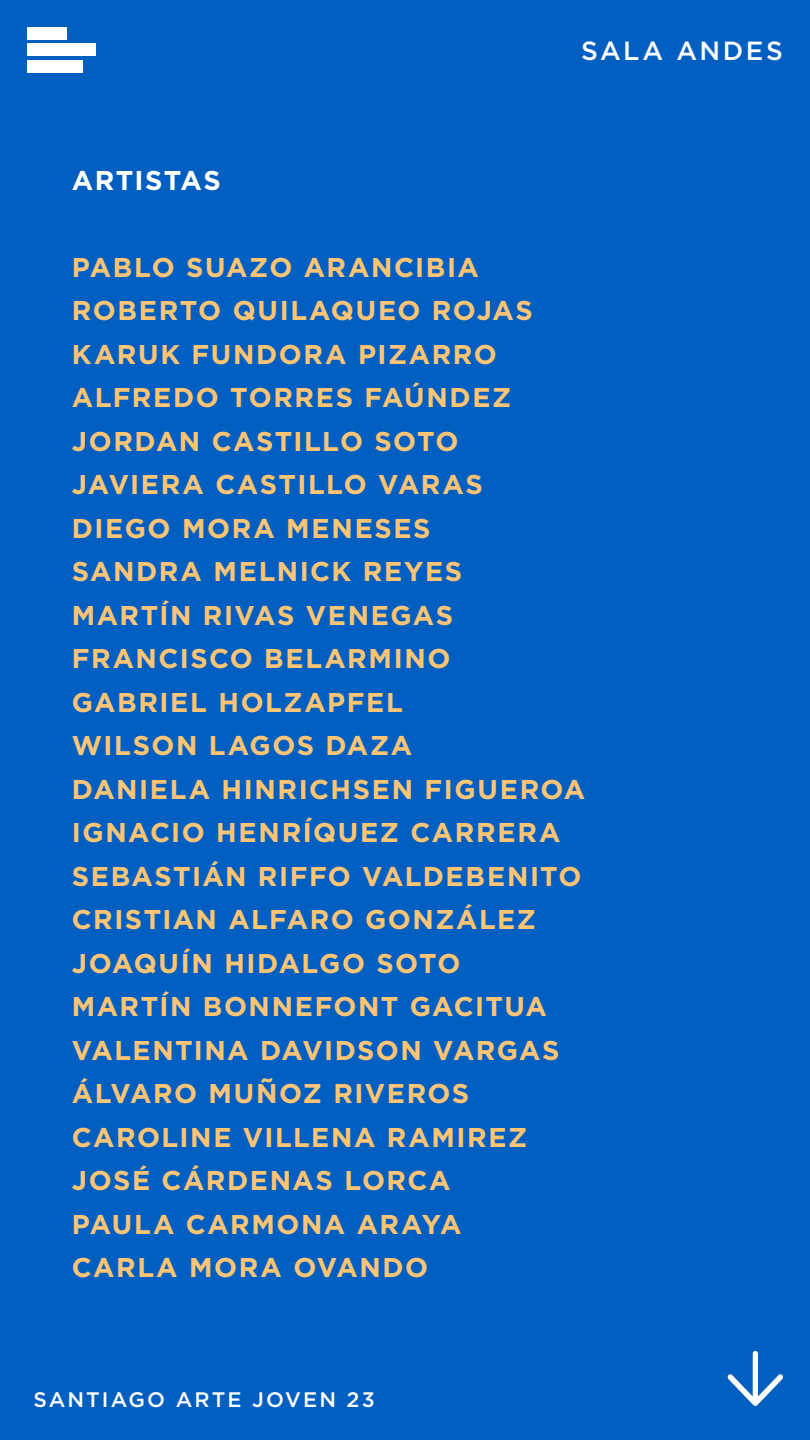
<style>
.page{position:relative;width:810px;height:1440px;background:#005fc1}
.page>*{position:absolute;margin:0;border:0;box-sizing:border-box;transform-origin:0 0}
.t1{font:700 27.15px/43.5px "Gotham";letter-spacing:.055em;color:#ffc575}
.t2{font:700 27.15px "Gotham";letter-spacing:.05em;color:#fff}
.t3{font:500 26.25px "Gotham";letter-spacing:.095em;color:#fff}
.t4{font:500 21px "Gotham";letter-spacing:.1em;color:#fff}
</style>
<div class="page">
<div style="left:27px;top:27px;width:39px;height:12px;background:#fff"></div>
<div style="left:27px;top:44px;width:68px;height:12px;background:#fff"></div>
<div style="left:27px;top:60px;width:55px;height:13px;background:#fff"></div>
<svg style="left:727px;top:1351px;width:56px;height:55px"></svg>
<p class="t2" style="left:72px;top:162px;width:150px">ARTISTAS</p>
<p class="t3" style="left:581px;top:33px;width:203px">SALA ANDES</p>
<p class="t1" style="left:72px;top:245px;width:515px">PABLO SUAZO ARANCIBIA<br>ROBERTO QUILAQUEO ROJAS<br>KARUK FUNDORA PIZARRO<br>ALFREDO TORRES FAÚNDEZ<br>JORDAN CASTILLO SOTO<br>JAVIERA CASTILLO VARAS<br>DIEGO MORA MENESES<br>SANDRA MELNICK REYES<br>MARTÍN RIVAS VENEGAS<br>FRANCISCO BELARMINO<br>GABRIEL HOLZAPFEL<br>WILSON LAGOS DAZA<br>DANIELA HINRICHSEN FIGUEROA<br>IGNACIO HENRÍQUEZ CARRERA<br>SEBASTIÁN RIFFO VALDEBENITO<br>CRISTIAN ALFARO GONZÁLEZ<br>JOAQUÍN HIDALGO SOTO<br>MARTÍN BONNEFONT GACITUA<br>VALENTINA DAVIDSON VARGAS<br>ÁLVARO MUÑOZ RIVEROS<br>CAROLINE VILLENA RAMIREZ<br>JOSÉ CÁRDENAS LORCA<br>PAULA CARMONA ARAYA<br>CARLA MORA OVANDO</p>
<p class="t4" style="left:33px;top:1386px;width:343px">SANTIAGO ARTE JOVEN 23</p>
</div>
